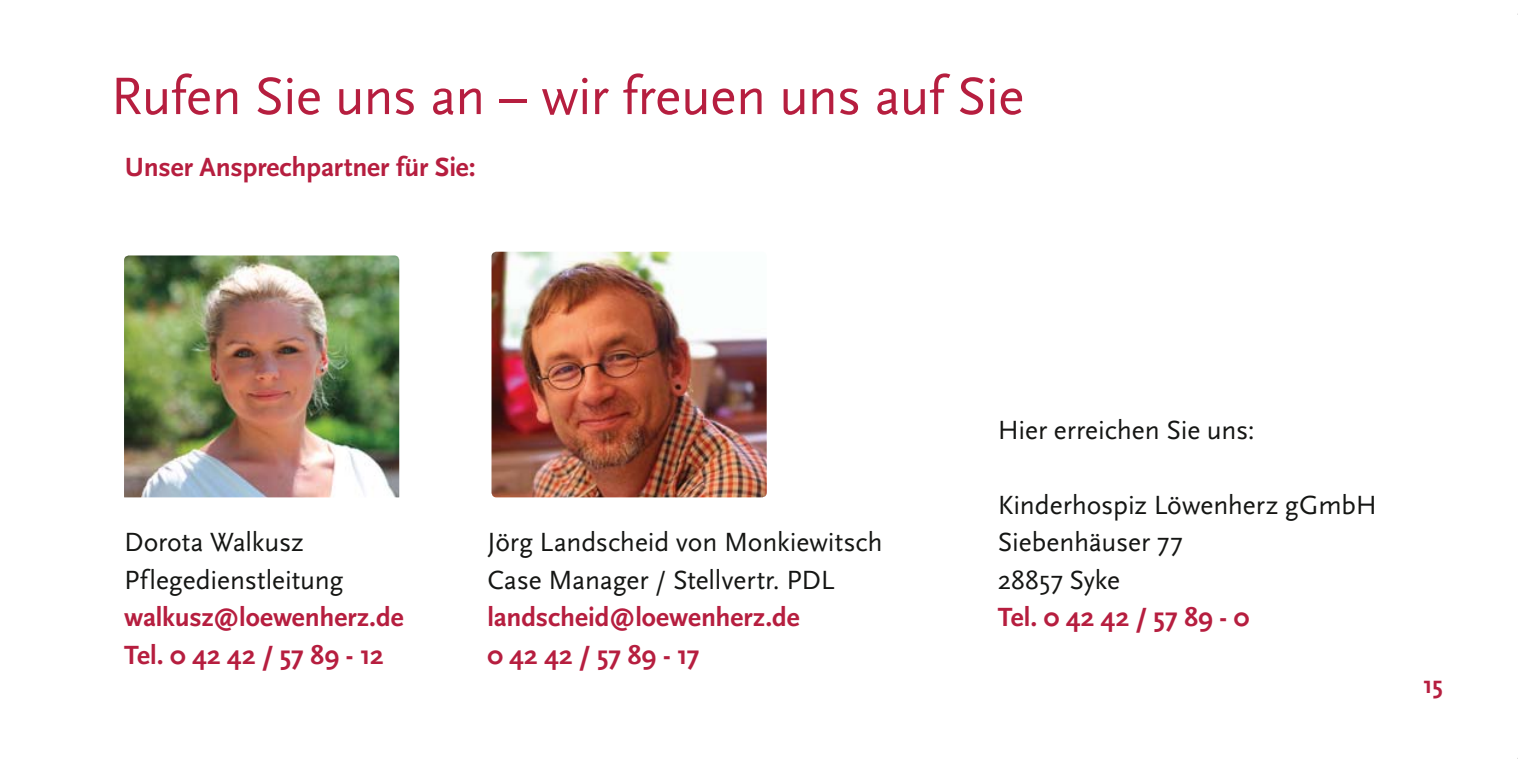
<style>
.page{position:relative;width:1518px;height:773px;background:#fff}
.page>*{position:absolute;margin:0;border:0;box-sizing:border-box;transform-origin:0 0}
.t1{font:55px "Scala Sans";letter-spacing:-.015em;color:#b61e3f}
.t2{font:27.5px/37.5px "Scala Sans";color:#151614}
.t3{font:700 27.5px/37.5px "Scala Sans";letter-spacing:-.005em;color:#b61e3f}
.t4{font:700 25px "Scala Sans";color:#b61e3f}
</style>
<div class="page">
<img style="left:491px;top:252px;width:275px;height:245px;border-radius:5px">
<img style="left:124px;top:255px;width:275px;height:242px">
<h1 class="t1" style="left:111px;top:71px;width:915px">Rufen Sie uns an – wir freuen uns auf Sie</h1>
<p class="t3" style="left:125px;top:148px;width:352px">Unser Ansprechpartner für Sie:</p>
<p class="t2" style="left:124px;top:525px;width:221px">Dorota Walkusz<br>Pflegedienstleitung</p>
<p class="t3" style="left:124px;top:598px;width:281px">walkusz@loewenherz.de<br>Tel. 0 42 42 / 57 89 - 12</p>
<p class="t2" style="left:487px;top:525px;width:396px">Jörg Landscheid von Monkiewitsch<br>Case Manager / Stellvertr. PDL</p>
<p class="t3" style="left:487px;top:598px;width:314px">landscheid@loewenherz.de<br>0 42 42 / 57 89 - 17</p>
<p class="t2" style="left:997px;top:412px;width:259px">Hier erreichen Sie uns:</p>
<p class="t2" style="left:997px;top:487px;width:381px">Kinderhospiz Löwenherz gGmbH<br>Siebenhäuser 77<br>28857 Syke</p>
<p class="t3" style="left:997px;top:598px;width:253px">Tel. 0 42 42 / 57 89 - 0</p>
<p class="t4" style="left:1423px;top:670px;width:21px">15</p>
</div>
